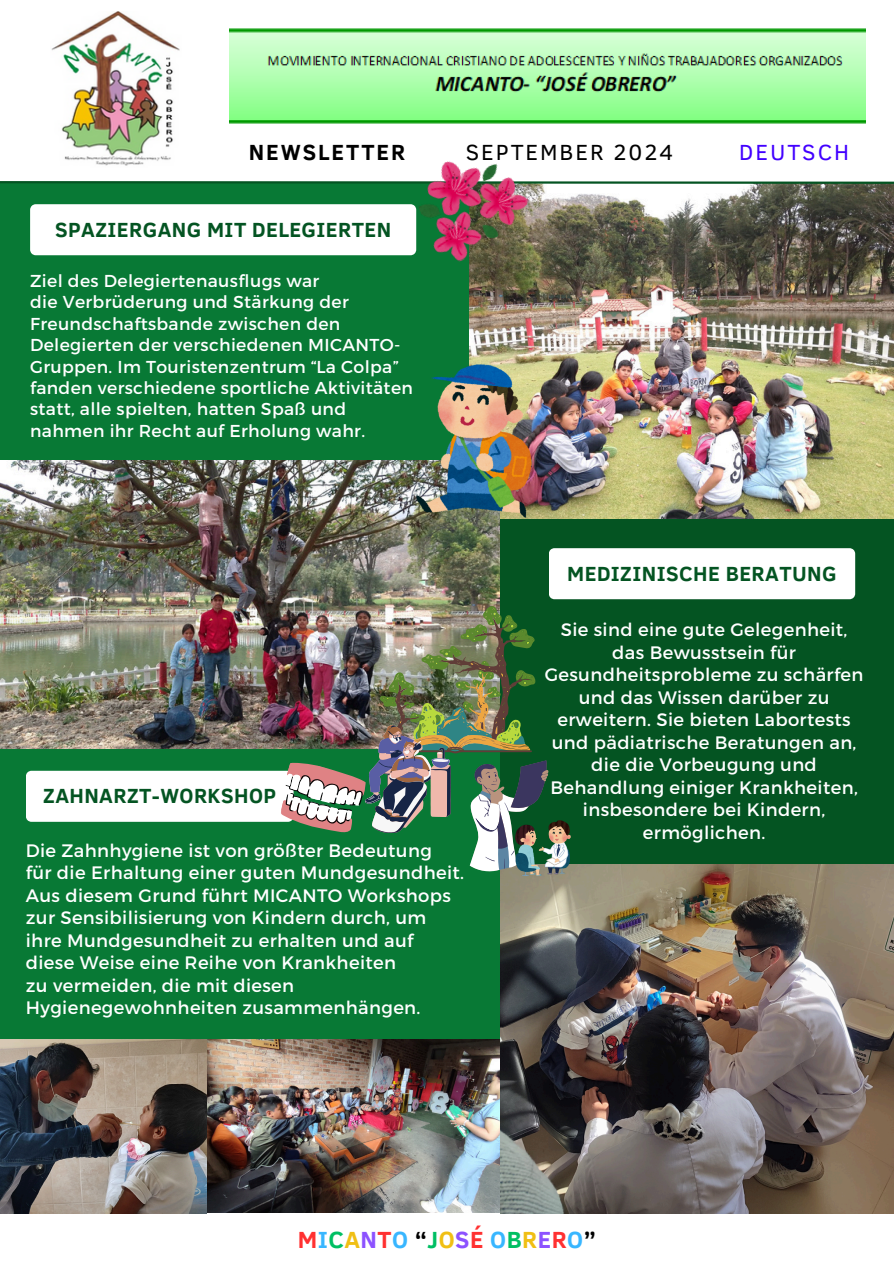
<style>
.page{position:relative;width:894px;height:1264px;background:#fff}
.page>*{position:absolute;margin:0;border:0;box-sizing:border-box;transform-origin:0 0}
.t1{font:700 24px "Clear Sans";letter-spacing:.02em;color:#ff3131}
.t2{font:22.5px "Clear Sans";letter-spacing:.085em;color:#000}
.t3{font:700 22.5px "Clear Sans";letter-spacing:.085em;color:#000}
.t4{font:22.5px "Clear Sans";letter-spacing:.085em;color:#4200ff}
.t5{font:700 21px "Clear Sans";letter-spacing:.02em;color:#045422}
.t6{font:18px/22.5px "Montserrat";letter-spacing:.02em;color:#fff}
.t7{font:17.25px/21.3px "Montserrat";letter-spacing:.02em;color:#fff}
.s1{color:#38b6ff}
.s2{color:#00bf63}
.s3{color:#f0bf14}
.s4{color:#8c52ff}
.s5{color:#000}
</style>
<div class="page">
<div style="left:0;top:0;width:893px;height:1263px;background:#087935"></div>
<div style="left:0;top:0;width:893px;height:182px;background:#fff"></div>
<img style="left:0;top:1039px;width:500px;height:174px">
<div style="left:500px;top:512px;width:393px;height:701px;background:#045422"></div>
<img style="left:469px;top:185px;width:424px;height:333px">
<svg style="left:0;top:181px;width:893px;height:4px"></svg>
<img style="left:229px;top:29px;width:636px;height:95px">
<img style="left:51px;top:11px;width:129px;height:155px">
<div style="left:0;top:1213px;width:893px;height:50px;background:#fff"></div>
<div style="left:30px;top:204px;width:377px;height:51px;background:#fff"></div>
<img style="left:0;top:460px;width:500px;height:288px">
<img style="left:416px;top:365px;width:115px;height:153px">
<img style="left:407px;top:161px;width:133px;height:107px">
<div style="left:549px;top:548px;width:305px;height:51px;background:#fff"></div>
<img style="left:500px;top:864px;width:393px;height:349px">
<img style="left:26px;top:606px;width:522px;height:266px">
<img style="left:515px;top:820px;width:55px;height:55px">
<p class="t3" style="left:249px;top:135px;width:158px">NEWSLETTER</p>
<p class="t2" style="left:465px;top:135px;width:209px">SEPTEMBER 2024</p>
<p class="t4" style="left:739px;top:135px;width:111px">DEUTSCH</p>
<h3 class="t5" style="left:55px;top:214px;width:337px">SPAZIERGANG MIT DELEGIERTEN</h3>
<p class="t7" style="left:30px;top:269px;width:291px">Ziel des Delegiertenausflugs war</p>
<p class="t7" style="left:30px;top:291px;width:384px">die Verbrüderung und Stärkung der Freundschaftsbande zwischen den Delegierten der verschiedenen MICANTO-Gruppen. Im Touristenzentrum “La Colpa” fanden verschiedene sportliche Aktivitäten statt, alle spielten, hatten Spaß und nahmen ihr Recht auf Erholung wahr.</p>
<p class="t5" style="left:43px;top:780px;width:234px">ZAHNARZT-WORKSHOP</p>
<p class="t6" style="left:26px;top:838px;width:407px">Die Zahnhygiene ist von größter Bedeutung</p>
<h3 class="t6" style="left:26px;top:860px;width:439px">für die Erhaltung einer guten Mundgesundheit.<br>Aus diesem Grund führt MICANTO Workshops zur Sensibilisierung von Kindern durch, um</h3>
<p class="t6" style="left:26px;top:928px;width:389px">ihre Mundgesundheit zu erhalten und auf</p>
<p class="t6" style="left:26px;top:950px;width:371px">diese Weise eine Reihe von Krankheiten</p>
<p class="t6" style="left:26px;top:973px;width:396px">zu vermeiden, die mit diesen<br>Hygienegewohnheiten zusammenhängen.</p>
<p class="t5" style="left:567px;top:558px;width:271px">MEDIZINISCHE BERATUNG</p>
<p class="t6" style="left:544px;top:617px;width:320px;text-align:center">Sie sind eine gute Gelegenheit, das Bewusstsein für<br>Gesundheitsprobleme zu schärfen und das Wissen darüber zu erweitern. Sie bieten Labortests und pädiatrische Beratungen an, die die Vorbeugung und<br>Behandlung einiger Krankheiten, insbesondere bei Kindern, ermöglichen.</p>
<p class="t1" style="left:297px;top:1222px;width:299px">M<span class="s1">I</span><span class="s2">C</span><span class="s3">A</span><span class="s4">N</span>T<span class="s1">O</span> <span class="s5">“</span><span class="s2">J</span><span class="s3">O</span><span class="s4">S</span>É <span class="s1">O</span><span class="s2">B</span><span class="s3">R</span><span class="s4">E</span>R<span class="s1">O</span><span class="s5">”</span></p>
</div>
